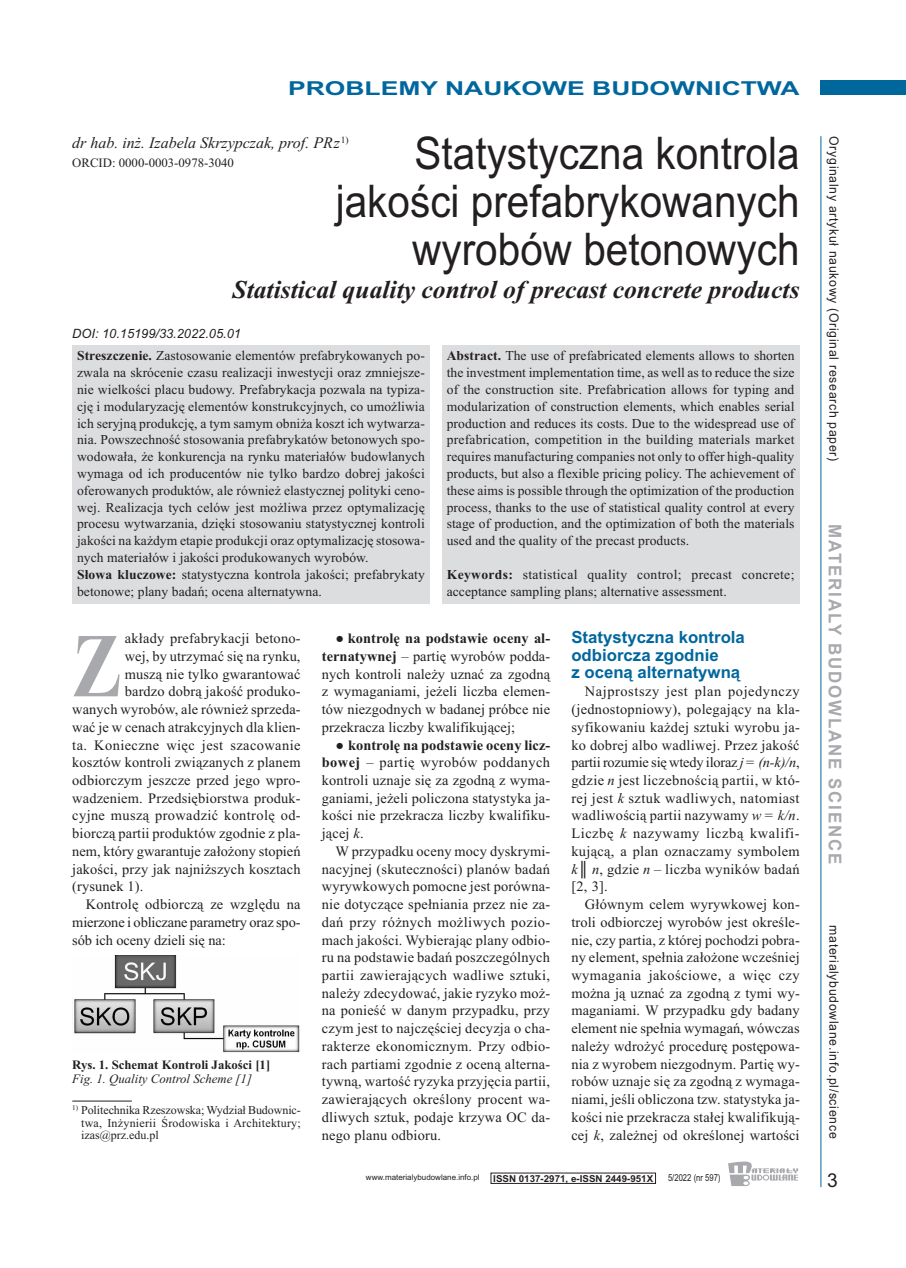
<style>
.page{position:relative;width:906px;height:1268px;background:#fff}
.page>*{position:absolute;margin:0;border:0;box-sizing:border-box;transform-origin:0 0}
.t1{font:700 91.05px "Times New Roman";color:#a8a9ad;scale:.8 1}
.t2{font:45px/48px "Arial";color:#231f20;text-align:right;scale:.9 1}
.t3{font:italic 700 25.65px "Times New Roman";color:#231f20}
.t4{font:700 19.2px "Arial";color:#00679d;scale:1.38 1}
.t5{font:19.2px "Arial";color:#231f20}
.t6{font:700 17.55px "Arial";letter-spacing:.11em;color:#a8a9ad;scale:.96 1}
.t7{font:700 16.8px/17.7px "Arial";color:#00679d}
.t8{font:italic 16.05px "Times New Roman";color:#231f20}
.t9{font:14.4px/17.7px "Times New Roman";letter-spacing:.01em;color:#231f20;text-align:justify}
.t10{font:14.4px "Times New Roman";letter-spacing:-.01em;color:#231f20}
.t11{font:14.4px "Times New Roman";letter-spacing:.03em;color:#231f20}
.t12{font:13.65px/16.8px "Times New Roman";letter-spacing:.005em;color:#231f20}
.t13{font:12.75px "Arial";letter-spacing:.055em;color:#231f20;scale:.96 1}
.t14{font:700 12.75px "Times New Roman";color:#231f20}
.t15{font:italic 12.75px "Times New Roman";color:#231f20}
.t16{font:italic 12.75px "Arial";color:#231f20}
.t17{font:12.75px "Times New Roman";color:#231f20}
.t18{font:12px/12.8px "Times New Roman";letter-spacing:.02em;color:#231f20;text-align:justify}
.t19{font:700 9.6px "Arial";color:#231f20}
.t20{font:9.6px "Arial";color:#231f20;scale:.8 1}
.t21{font:7.95px "Arial";color:#231f20}
.s1{font-weight:700}
.s2{font-style:italic}
</style>
<div class="page">
<div style="left:821px;top:81px;width:85px;height:14px;background:#00679d"></div>
<hr style="left:820px;top:136px;width:1px;height:1050px;background:#00679d">
<svg style="left:728px;top:1161px;width:70px;height:24px"></svg>
<hr style="left:72px;top:1100px;width:60px;height:1px;background:#231f20">
<div style="left:72px;top:345px;width:357px;height:258px;background:#dcdddf"></div>
<div style="left:442px;top:345px;width:357px;height:259px;background:#dcdddf"></div>
<img style="left:74px;top:955px;width:226px;height:98px">
<h3 class="t4" style="left:288px;top:77px;width:372px">PROBLEMY NAUKOWE BUDOWNICTWA</h3>
<p class="t8" style="left:72px;top:133px;width:278px">dr hab. inż. Izabela Skrzypczak, prof. PRz<sup>1)</sup></p>
<p class="t17" style="left:72px;top:155px;width:163px">ORCID: 0000-0003-0978-3040</p>
<h2 class="t2" style="left:336px;top:129px;width:517px">Statystyczna kontrola jakości prefabrykowanych wyrobów betonowych</h2>
<h3 class="t3" style="left:232px;top:274px;width:568px">Statistical quality control of precast concrete products</h3>
<p class="t16" style="left:72px;top:326px;width:170px">DOI: 10.15199/33.2022.05.01</p>
<p class="t12" style="left:77px;top:347px;width:349px"><span class="s1">Streszczenie.</span> Zastosowanie elementów prefabrykowanych po&shy;zwala na skrócenie czasu realizacji inwestycji oraz zmniejsze&shy;nie wielkości placu budowy. Prefabrykacja pozwala na typiza&shy;cję i modularyzację elementów konstrukcyjnych, co umożliwia ich seryjną produkcję, a tym samym obniża koszt ich wytwarza&shy;nia. Powszechność stosowania prefabrykatów betonowych spo&shy;wodowała, że konkurencja na rynku materiałów budowlanych wymaga od ich producentów nie tylko bardzo dobrej jakości oferowanych produktów, ale również elastycznej polityki ceno&shy;wej. Realizacja tych celów jest możliwa przez optymalizację procesu wytwarzania, dzięki stosowaniu statystycznej kontroli jakości na każdym etapie produkcji oraz optymalizację stosowa&shy;nych materiałów i jakości produkowanych wyrobów.<br><span class="s1">Słowa kluczowe:</span> statystyczna kontrola jakości; prefabrykaty betonowe; plany badań; ocena alternatywna.</p>
<p class="t12" style="left:447px;top:347px;width:349px;text-align:justify"><span class="s1">Abstract.</span> The use of prefabricated elements allows to shorten the investment implementation time, as well as to reduce the size of the construction site. Prefabrication allows for typing and modularization of construction elements, which enables serial production and reduces its costs. Due to the widespread use of prefabrication, competition in the building materials market requires manufacturing companies not only to offer high-quality products, but also a flexible pricing policy. The achievement of these aims is possible through the optimization of the production process, thanks to the use of statistical quality control at every stage of production, and the optimization of both the materials used and the quality of the precast products.</p>
<p class="t12" style="left:447px;top:565px;width:349px"><span class="s1">Keywords:</span> statistical quality control; precast concrete; acceptance sampling plans; alternative assessment.</p>
<h1 class="t1" style="left:72px;top:611px;width:62px">Z</h1>
<p class="t9" style="left:125px;top:629px;width:177px">akłady prefabrykacji betono-</p>
<p class="t9" style="left:125px;top:647px;width:177px">wej, by utrzymać się na rynku,</p>
<p class="t9" style="left:125px;top:664px;width:177px">muszą nie tylko gwarantować</p>
<p class="t9" style="left:125px;top:682px;width:177px">bardzo dobrą jakość produko-</p>
<p class="t9" style="left:72px;top:700px;width:230px">wanych wyrobów, ale również sprzeda-</p>
<p class="t9" style="left:72px;top:717px;width:230px">wać je w cenach atrakcyjnych dla klien-</p>
<p class="t11" style="left:72px;top:736px;width:230px">ta. Konieczne więc jest szacowanie</p>
<p class="t9" style="left:72px;top:753px;width:230px">kosztów kontroli związanych z planem</p>
<p class="t9" style="left:72px;top:771px;width:230px">odbiorczym jeszcze przed jego wpro-</p>
<p class="t9" style="left:72px;top:788px;width:230px">wadzeniem. Przedsiębiorstwa produk-</p>
<p class="t9" style="left:72px;top:806px;width:230px">cyjne muszą prowadzić kontrolę od-</p>
<p class="t9" style="left:72px;top:824px;width:230px">biorczą partii produktów zgodnie z pla-</p>
<p class="t9" style="left:72px;top:841px;width:230px">nem, który gwarantuje założony stopień</p>
<p class="t9" style="left:72px;top:859px;width:230px">jakości, przy jak najniższych kosztach</p>
<p class="t9" style="left:72px;top:877px;width:73px">(rysunek 1).</p>
<p class="t9" style="left:86px;top:895px;width:216px">Kontrolę odbiorczą ze względu na</p>
<p class="t10" style="left:72px;top:913px;width:230px">mierzone i obliczane parametry oraz spo-</p>
<p class="t9" style="left:72px;top:930px;width:155px">sób ich oceny dzieli się na:</p>
<p class="t14" style="left:72px;top:1056px;width:199px">Rys. 1. Schemat Kontroli Jakości [1]</p>
<p class="t15" style="left:72px;top:1070px;width:181px">Fig. 1. Quality Control Scheme [1]</p>
<p class="t18" style="left:81px;top:1102px;width:221px;text-indent:-9px"><sup>1)</sup> Politechnika Rzeszowska; Wydział Budownic&shy;twa, Inżynierii Środowiska i Architektury; izas@prz.edu.pl</p>
<p class="t9" style="left:322px;top:629px;width:230px;text-indent:14px">● <span class="s1">kontrolę na podstawie oceny al&shy;ternatywnej</span> – partię wyrobów podda&shy;nych kontroli należy uznać za zgodną z wymaganiami, jeżeli liczba elemen&shy;tów niezgodnych w badanej próbce nie przekracza liczby kwalifikującej;</p>
<p class="t9" style="left:322px;top:735px;width:230px;text-indent:14px">● <span class="s1">kontrolę na podstawie oceny licz&shy;bowej</span> – partię wyrobów poddanych kontroli uznaje się za zgodną z wyma&shy;ganiami, jeżeli policzona statystyka ja&shy;kości nie przekracza liczby kwalifiku&shy;jącej <span class="s2">k</span>.</p>
<p class="t9" style="left:322px;top:841px;width:230px;text-indent:14px">W przypadku oceny mocy dyskrymi&shy;nacyjnej (skuteczności) planów badań wyrywkowych pomocne jest porówna&shy;nie dotyczące spełniania przez nie za&shy;dań przy różnych możliwych pozio&shy;mach jakości. Wybierając plany odbio&shy;ru na podstawie badań poszczególnych partii zawierających wadliwe sztuki, należy zdecydować, jakie ryzyko moż&shy;na ponieść w danym przypadku, przy czym jest to najczęściej decyzja o cha&shy;rakterze ekonomicznym. Przy odbio&shy;rach partiami zgodnie z oceną alterna&shy;tywną, wartość ryzyka przyjęcia partii, zawierających określony procent wa&shy;dliwych sztuk, podaje krzywa OC da&shy;nego planu odbioru.</p>
<p class="t7" style="left:571px;top:628px;width:175px">Statystyczna kontrola odbiorcza zgodnie<br>z oceną alternatywną</p>
<p class="t9" style="left:571px;top:682px;width:230px;text-indent:14px">Najprostszy jest plan pojedynczy (jednostopniowy), polegający na kla&shy;syfikowaniu każdej sztuki wyrobu ja&shy;ko dobrej albo wadliwej. Przez jakość partii rozumie się wtedy iloraz <span class="s2">j = (n-k)/n</span>, gdzie <span class="s2">n</span> jest liczebnością partii, w któ&shy;rej jest <span class="s2">k</span> sztuk wadliwych, natomiast wadliwością partii nazywamy <span class="s2">w = k/n</span>.<br>Liczbę <span class="s2">k</span> nazywamy liczbą kwalifi&shy;kującą, a plan oznaczamy symbolem <span class="s2">k ║n</span>, gdzie <span class="s2">n</span> – liczba wyników badań [2, 3].</p>
<p class="t9" style="left:571px;top:895px;width:230px;text-indent:13px">Głównym celem wyrywkowej kon&shy;troli odbiorczej wyrobów jest określe&shy;nie, czy partia, z której pochodzi pobra&shy;ny element, spełnia założone wcześniej wymagania jakościowe, a więc czy można ją uznać za zgodną z tymi wy&shy;maganiami. W przypadku gdy badany element nie spełnia wymagań, wówczas należy wdrożyć procedurę postępowa&shy;nia z wyrobem niezgodnym. Partię wy&shy;robów uznaje się za zgodną z wymaga&shy;niami, jeśli obliczona tzw. statystyka ja&shy;kości nie przekracza stałej kwalifikują&shy;cej <span class="s2">k</span>, zależnej od określonej wartości</p>
<p class="t21" style="left:366px;top:1172px;width:115px">www.materialybudowlane.info.pl</p>
<p class="t19" style="left:493px;top:1172px;width:161px">ISSN 0137-2971, e-ISSN 2449-951X</p>
<p class="t20" style="left:668px;top:1171px;width:67px">5/2022 (nr 597)</p>
<p class="t13" style="left:841px;top:136px;width:340px;rotate:90deg">Oryginalny artykuł naukowy (Original research paper)</p>
<p class="t6" style="left:845px;top:524px;width:356px;rotate:90deg">MATERIALY BUDOWLANE SCIENCE</p>
<p class="t13" style="left:841px;top:925px;width:223px;rotate:90deg">materialybudowlane.info.pl/science</p>
<h3 class="t5" style="left:827px;top:1168px;width:12px">3</h3>
</div>
